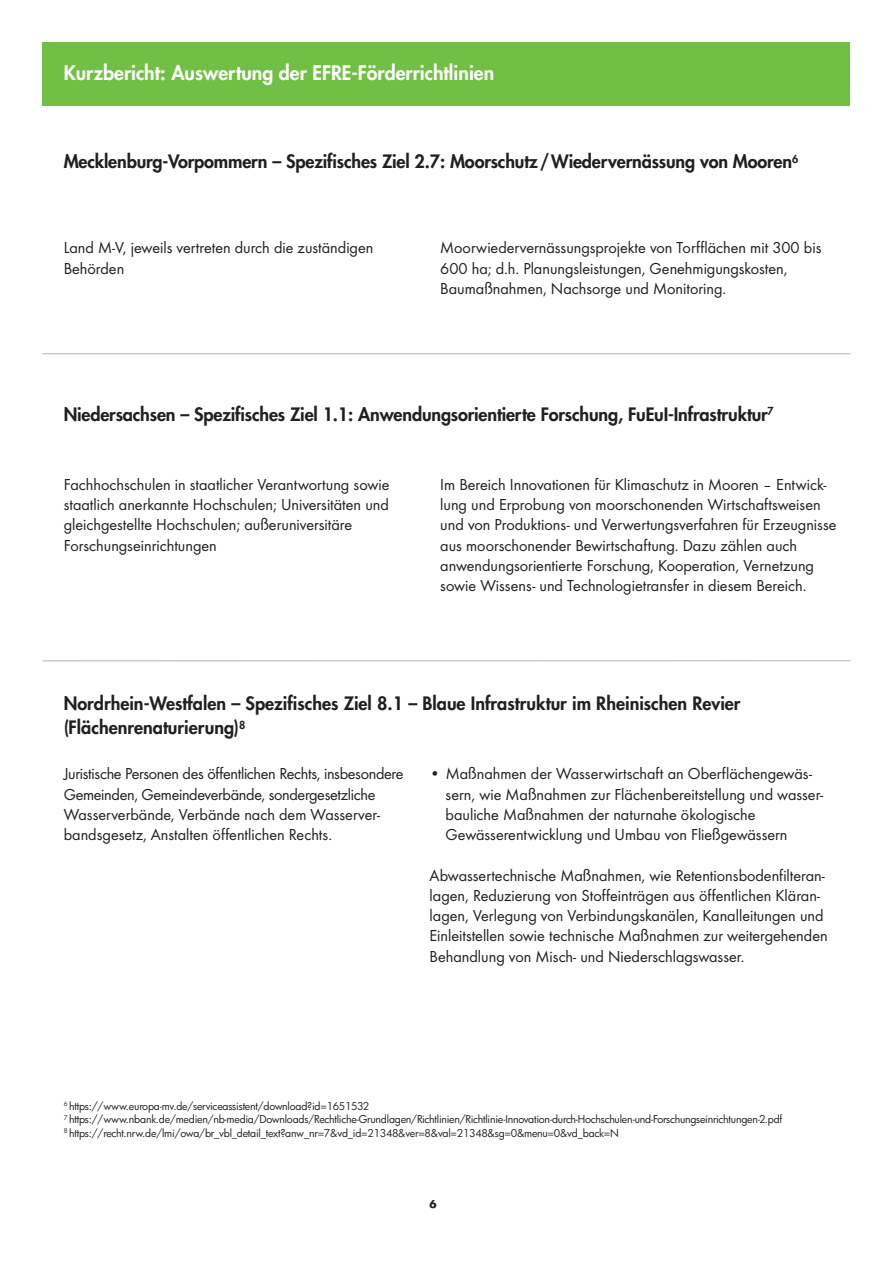
<style>
.page{position:relative;width:893px;height:1263px;background:#fff}
.page>*{position:absolute;margin:0;border:0;box-sizing:border-box;transform-origin:0 0}
.t1{font:800 19.5px "Futura";color:#fff}
.t2{font:800 18px/24px "Futura";letter-spacing:-.01em;color:#231f20}
.t3{font:16.5px/20.2px "Futura 55";color:#231f20}
.t4{font:16.5px/20.2px "Futura 55";letter-spacing:-.02em;color:#231f20}
.t5{font:10.5px/13.5px "Futura";letter-spacing:-.02em;color:#231f20}
.t6{font:700 10.5px "Futura";color:#231f20}
</style>
<div class="page">
<div style="left:43px;top:43px;width:807px;height:63px;background:#71bf44"></div>
<hr style="left:43px;top:353px;width:807px;height:1px;background:#bcbdc0">
<hr style="left:43px;top:660px;width:807px;height:1px;background:#bcbdc0">
<p class="t1" style="left:64px;top:64px;width:432px">Kurzbericht: Auswertung der EFRE-Förderrichtlinien</p>
<p class="t2" style="left:64px;top:151px;width:736px">Mecklenburg-Vorpommern – Spezifisches Ziel 2.7: Moorschutz/Wiedervernässung von Mooren<sup>6</sup></p>
<p class="t3" style="left:64px;top:238px;width:311px">Land M-V, jeweils vertreten durch die zuständigen<br>Behörden</p>
<p class="t3" style="left:440px;top:238px;width:383px">Moorwiedervernässungsprojekte von Torfflächen mit 300 bis<br>600 ha; d.h. Planungsleistungen, Genehmigungskosten,<br>Baumaßnahmen, Nachsorge und Monitoring.</p>
<p class="t2" style="left:64px;top:403px;width:712px">Niedersachsen – Spezifisches Ziel 1.1: Anwendungsorientierte Forschung, FuEuI-Infrastruktur<sup>7</sup></p>
<p class="t3" style="left:64px;top:474px;width:327px">Fachhochschulen in staatlicher Verantwortung sowie staatlich anerkannte Hochschulen; Universitäten und gleichgestellte Hochschulen; außeruniversitäre Forschungseinrichtungen</p>
<p class="t3" style="left:440px;top:474px;width:398px">Im Bereich Innovationen für Klimaschutz in Mooren – Entwick&shy;lung und Erprobung von moorschonenden Wirtschaftsweisen und von Produktions- und Verwertungsverfahren für Erzeugnisse aus moorschonender Bewirtschaftung. Dazu zählen auch anwendungsorientierte Forschung, Kooperation, Vernetzung sowie Wissens- und Technologietransfer in diesem Bereich.</p>
<p class="t2" style="left:64px;top:693px;width:678px">Nordrhein-Westfalen – Spezifisches Ziel 8.1 – Blaue Infrastruktur im Rheinischen Revier (Flächenrenaturierung)<sup>8</sup></p>
<p class="t4" style="left:64px;top:763px;width:341px">Juristische Personen des öffentlichen Rechts, insbesondere Gemeinden, Gemeindeverbände, sondergesetzliche Wasserverbände, Verbände nach dem Wasserver&shy;bandsgesetz, Anstalten öffentlichen Rechts.</p>
<p class="t3" style="left:446px;top:763px;width:379px;text-indent:-16px">• Maßnahmen der Wasserwirtschaft an Oberflächengewäs&shy;sern, wie Maßnahmen zur Flächenbereitstellung und wasser&shy;bauliche Maßnahmen der naturnahe ökologische Gewässerentwicklung und Umbau von Fließgewässern</p>
<p class="t3" style="left:430px;top:865px;width:400px">Abwassertechnische Maßnahmen, wie Retentionsbodenfilteran&shy;lagen, Reduzierung von Stoffeinträgen aus öffentlichen Kläran&shy;lagen, Verlegung von Verbindungskanälen, Kanalleitungen und Einleitstellen sowie technische Maßnahmen zur weitergehenden Behandlung von Misch- und Niederschlagswasser.</p>
<p class="t5" style="left:64px;top:1099px;width:720px"><sup>6</sup> https://www.europa-mv.de/serviceassistent/download?id=1651532<br><sup>7</sup> https://www.nbank.de/medien/nb-media/Downloads/Rechtliche-Grundlagen/Richtlinien/Richtlinie-Innovation-durch-Hochschulen-und-Forschungseinrichtungen-2.pdf<br><sup>8</sup> https://recht.nrw.de/lmi/owa/br_vbl_detail_text?anw_nr=7&amp;vd_id=21348&amp;ver=8&amp;val=21348&amp;sg=0&amp;menu=0&amp;vd_back=N</p>
<p class="t6" style="left:429px;top:1199px;width:9px">6</p>
</div>
